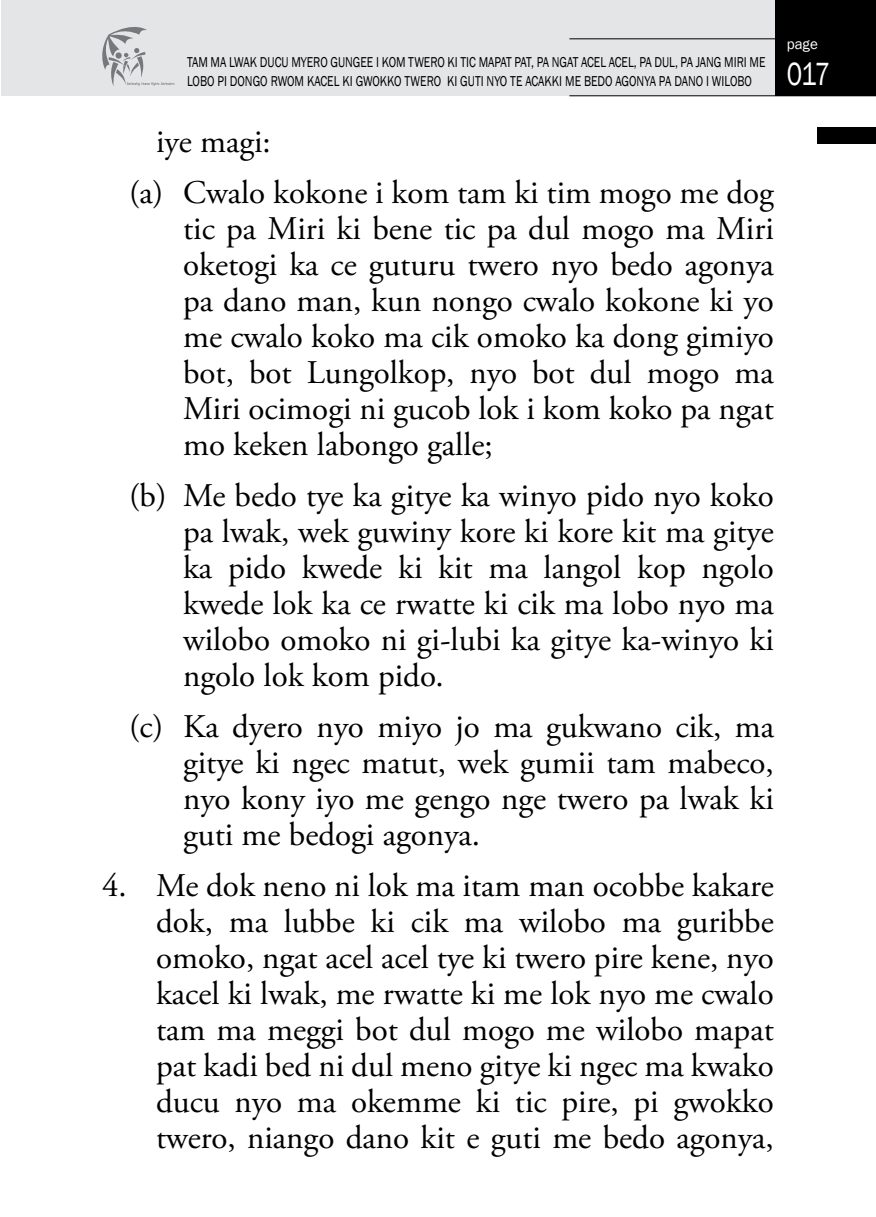
<style>
.page{position:relative;width:876px;height:1217px;background:#fff}
.page>*{position:absolute;margin:0;border:0;box-sizing:border-box;transform-origin:0 0}
.t1{font:33px/36px "Adobe Garamond Pro";color:#000;text-align:justify}
.t2{font:33px "Franklin Gothic";color:#fff;scale:.8 1}
.t3{font:15px "Franklin Gothic";color:#fff}
.t4{font:14.7px/18.9px "Franklin Gothic";color:#000;scale:.8 1}
</style>
<div class="page">
<div style="left:2px;top:0;width:874px;height:95px;background:#e4e5e6"></div>
<hr style="left:569px;top:38px;width:307px;height:1px;background:#000">
<hr style="left:569px;top:95px;width:307px;height:1px;background:#000">
<div style="left:817px;top:128px;width:59px;height:16px;background:#000"></div>
<div style="left:776px;top:0;width:100px;height:95px;background:#000"></div>
<svg style="left:102px;top:27px;width:73px;height:59px"></svg>
<p class="t3" style="left:787px;top:34px;width:33px">page</p>
<p class="t4" style="left:187px;top:53px;width:724px">TAM MA LWAK DUCU MYERO GUNGEE I KOM TWERO KI TIC MAPAT PAT, PA NGAT ACEL ACEL, PA DUL, PA JANG MIRI ME<br>LOBO PI DONGO RWOM KACEL KI GWOKKO TWERO KI GUTI NYO TE ACAKKI ME BEDO AGONYA PA DANO I WILOBO</p>
<p class="t2" style="left:787px;top:54px;width:56px">017</p>
<p class="t1" style="left:129px;top:117px;width:646px;line-height:51px;text-indent:27px">iye magi:<br>(a) Cwalo kokone i kom tam ki tim mogo me dog</p>
<p class="t1" style="left:183px;top:211px;width:592px">tic pa Miri ki bene tic pa dul mogo ma Miri oketogi ka ce guturu twero nyo bedo agonya pa dano man, kun nongo cwalo kokone ki yo me cwalo koko ma cik omoko ka dong gimiyo bot, bot Lungolkop, nyo bot dul mogo ma Miri ocimogi ni gucob lok i kom koko pa ngat mo keken labongo galle;</p>
<p class="t1" style="left:183px;top:478px;width:592px;text-indent:-54px">(b) Me bedo tye ka gitye ka winyo pido nyo koko pa lwak, wek guwiny kore ki kore kit ma gitye ka pido kwede ki kit ma langol kop ngolo kwede lok ka ce rwatte ki cik ma lobo nyo ma wilobo omoko ni gi-lubi ka gitye ka-winyo ki ngolo lok kom pido.</p>
<p class="t1" style="left:183px;top:709px;width:592px;text-indent:-54px">(c) Ka dyero nyo miyo jo ma gukwano cik, ma gitye ki ngec matut, wek gumii tam mabeco, nyo kony iyo me gengo nge twero pa lwak ki guti me bedogi agonya.</p>
<p class="t1" style="left:156px;top:868px;width:619px;text-indent:-54px">4. Me dok neno ni lok ma itam man ocobbe kakare dok, ma lubbe ki cik ma wilobo ma guribbe omoko, ngat acel acel tye ki twero pire kene, nyo kacel ki lwak, me rwatte ki me lok nyo me cwalo tam ma meggi bot dul mogo me wilobo mapat pat kadi bed ni dul meno gitye ki ngec ma kwako ducu nyo ma okemme ki tic pire, pi gwokko twero, niango dano kit e guti me bedo agonya,</p>
</div>
